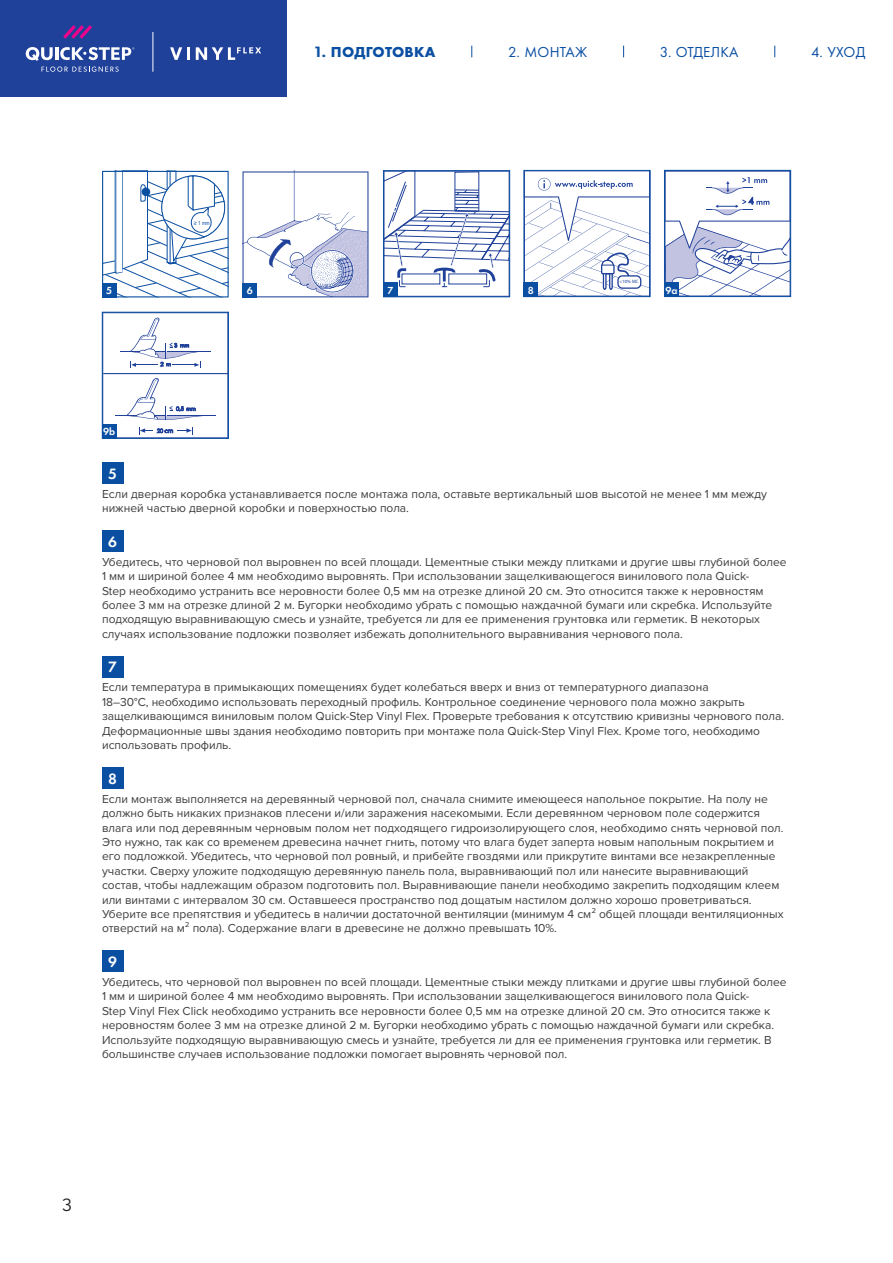
<style>
.page{position:relative;width:893px;height:1263px;background:#fff}
.page>*{position:absolute;margin:0;border:0;box-sizing:border-box;transform-origin:0 0}
.t1{font:18px "Gibson";color:#231f20}
.t2{font:600 15.6px "Futura PT";color:#fff}
.t3{font:15px "Futura PT";letter-spacing:.01em;color:#0a4fa2}
.t4{font:700 15px "Futura PT";letter-spacing:.01em;color:#0a4fa2}
.t5{font:12px/14.4px "Proxima Nova";color:#3e3e3f}
.t6{font:600 10.65px "Futura PT";color:#fff}
.t7{font:9.3px "Century Gothic";color:#20419a}
.t8{font:5.55px "Arial Narrow";color:#0a4fa2}
.t9{font:5.4px "Century Gothic";color:#20419a}
.t10{font:4.8px "Myriad Pro";color:#20419a}
.t11{font:4.8px "Century Gothic";color:#20419a}
.s1{font-family:"Gibson";font-weight:600}
.s2{font-size:5.4px}
.s3{font-size:4.8px}
</style>
<div class="page">
<svg style="left:242px;top:171px;width:126px;height:126px"></svg>
<svg style="left:526px;top:177px;width:122px;height:118px"></svg>
<div style="left:524px;top:170px;width:126px;height:127px;border:1px solid #0a4fa2"></div>
<div style="left:524px;top:282px;width:14px;height:15px;background:#0a4fa2"></div>
<svg style="left:666px;top:177px;width:123px;height:118px"></svg>
<div style="left:664px;top:170px;width:127px;height:127px;border:1px solid #0a4fa2"></div>
<div style="left:664px;top:282px;width:15px;height:15px;background:#0a4fa2"></div>
<svg style="left:104px;top:317px;width:123px;height:120px"></svg>
<div style="left:102px;top:312px;width:127px;height:127px;border:1px solid #0a4fa2"></div>
<div style="left:102px;top:424px;width:14px;height:15px;background:#0a4fa2"></div>
<div style="left:243px;top:283px;width:14px;height:14px;background:#0a4fa2"></div>
<svg style="left:385px;top:172px;width:123px;height:116px"></svg>
<div style="left:383px;top:170px;width:127px;height:127px;border:1px solid #0a4fa2"></div>
<div style="left:383px;top:283px;width:15px;height:14px;background:#0a4fa2"></div>
<svg style="left:102px;top:170px;width:127px;height:127px"></svg>
<div style="left:102px;top:283px;width:14px;height:14px;background:#0a4fa2"></div>
<div style="left:0;top:0;width:287px;height:97px;background:#20419a"></div>
<hr style="left:153px;top:32px;width:1px;height:40px;background:#fff">
<svg style="left:41px;top:67px;width:78px;height:5px"></svg>
<svg style="left:63px;top:25px;width:29px;height:14px"></svg>
<svg style="left:26px;top:47px;width:108px;height:14px"></svg>
<svg style="left:170px;top:47px;width:20px;height:13px"></svg>
<svg style="left:196px;top:47px;width:65px;height:13px"></svg>
<div style="left:102px;top:462px;width:21px;height:21px;background:#0a4fa2"></div>
<div style="left:102px;top:530px;width:21px;height:21px;background:#0a4fa2"></div>
<div style="left:102px;top:656px;width:21px;height:21px;background:#0a4fa2"></div>
<div style="left:102px;top:767px;width:21px;height:21px;background:#0a4fa2"></div>
<div style="left:102px;top:950px;width:21px;height:21px;background:#0a4fa2"></div>
<p class="t4" style="left:314px;top:43px;width:122px"><span class="s1">1.</span> ПОДГОТОВКА</p>
<p class="t3" style="left:508px;top:43px;width:81px">2. МОНТАЖ</p>
<p class="t3" style="left:660px;top:43px;width:80px">3. ОТДЕЛКА</p>
<p class="t3" style="left:811px;top:43px;width:56px">4. УХОД</p>
<p class="t6" style="left:106px;top:284px;width:8px">5</p>
<p class="t6" style="left:103px;top:425px;width:14px">9b</p>
<p class="t8" style="left:194px;top:219px;width:17px">≥ 1 mm</p>
<p class="t11" style="left:174px;top:342px;width:16px"><span class="s2">3</span> mm</p>
<p class="t9" style="left:160px;top:360px;width:12px">2 <span class="s3">m</span></p>
<p class="t9" style="left:176px;top:405px;width:21px">0,5 <span class="s3">mm</span></p>
<p class="t9" style="left:157px;top:427px;width:18px">20 cm</p>
<p class="t6" style="left:247px;top:284px;width:8px">6</p>
<p class="t6" style="left:387px;top:284px;width:8px">7</p>
<p class="t6" style="left:528px;top:283px;width:8px">8</p>
<p class="t10" style="left:620px;top:279px;width:21px">&lt;10% MC</p>
<p class="t6" style="left:665px;top:283px;width:14px">9a</p>
<p class="t7" style="left:748px;top:194px;width:7px">4</p>
<h2 class="t2" style="left:108px;top:464px;width:10px">5</h2>
<p class="t5" style="left:102px;top:486px;width:666px">Если дверная коробка устанавливается после монтажа пола, оставьте вертикальный шов высотой не менее 1 мм между нижней частью дверной коробки и поверхностью пола.</p>
<h2 class="t2" style="left:108px;top:532px;width:10px">6</h2>
<p class="t5" style="left:102px;top:554px;width:686px">Убедитесь, что черновой пол выровнен по всей площади. Цементные стыки между плитками и другие швы глубиной более 1 мм и шириной более 4 мм необходимо выровнять. При использовании защелкивающегося винилового пола Quick-<br>Step необходимо устранить все неровности более 0,5 мм на отрезке длиной 20 см. Это относится также к неровностям более 3 мм на отрезке длиной 2 м. Бугорки необходимо убрать с помощью наждачной бумаги или скребка. Используйте подходящую выравнивающую смесь и узнайте, требуется ли для ее применения грунтовка или герметик. В некоторых случаях использование подложки позволяет избежать дополнительного выравнивания чернового пола.</p>
<h2 class="t2" style="left:108px;top:657px;width:10px">7</h2>
<p class="t5" style="left:102px;top:680px;width:684px">Если температура в примыкающих помещениях будет колебаться вверх и вниз от температурного диапазона<br>18–30°C, необходимо использовать переходный профиль. Контрольное соединение чернового пола можно закрыть защелкивающимся виниловым полом Quick-Step Vinyl Flex. Проверьте требования к отсутствию кривизны чернового пола.<br>Деформационные швы здания необходимо повторить при монтаже пола Quick-Step Vinyl Flex. Кроме того, необходимо использовать профиль.</p>
<h2 class="t2" style="left:108px;top:769px;width:10px">8</h2>
<p class="t5" style="left:102px;top:791px;width:683px">Если монтаж выполняется на деревянный черновой пол, сначала снимите имеющееся напольное покрытие. На полу не должно быть никаких признаков плесени и/или заражения насекомыми. Если деревянном черновом поле содержится влага или под деревянным черновым полом нет подходящего гидроизолирующего слоя, необходимо снять черновой пол.<br>Это нужно, так как со временем древесина начнет гнить, потому что влага будет заперта новым напольным покрытием и его подложкой. Убедитесь, что черновой пол ровный, и прибейте гвоздями или прикрутите винтами все незакрепленные участки. Сверху уложите подходящую деревянную панель пола, выравнивающий пол или нанесите выравнивающий состав, чтобы надлежащим образом подготовить пол. Выравнивающие панели необходимо закрепить подходящим клеем или винтами с интервалом 30 см. Оставшееся пространство под дощатым настилом должно хорошо проветриваться.<br>Уберите все препятствия и убедитесь в наличии достаточной вентиляции (минимум 4 см² общей площади вентиляционных отверстий на м² пола). Содержание влаги в древесине не должно превышать 10%.</p>
<h2 class="t2" style="left:108px;top:952px;width:10px">9</h2>
<p class="t5" style="left:102px;top:974px;width:686px">Убедитесь, что черновой пол выровнен по всей площади. Цементные стыки между плитками и другие швы глубиной более 1 мм и шириной более 4 мм необходимо выровнять. При использовании защелкивающегося винилового пола Quick-<br>Step Vinyl Flex Click необходимо устранить все неровности более 0,5 мм на отрезке длиной 20 см. Это относится также к неровностям более 3 мм на отрезке длиной 2 м. Бугорки необходимо убрать с помощью наждачной бумаги или скребка.<br>Используйте подходящую выравнивающую смесь и узнайте, требуется ли для ее применения грунтовка или герметик. В большинстве случаев использование подложки помогает выровнять черновой пол.</p>
<h1 class="t1" style="left:62px;top:1194px;width:12px">3</h1>
</div>
